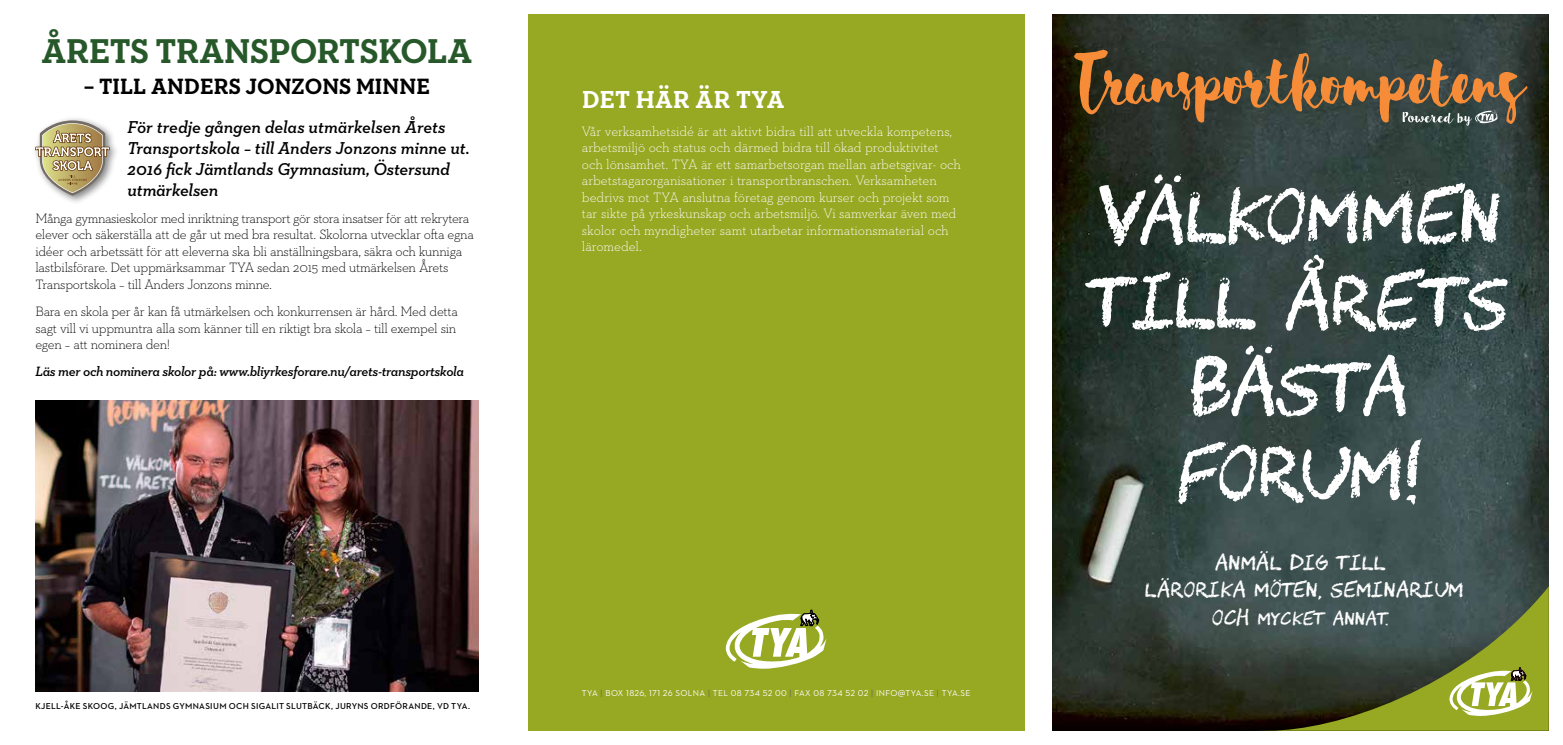
<style>
.page{position:relative;width:1563px;height:745px;background:#fff}
.page>*{position:absolute;margin:0;border:0;box-sizing:border-box;transform-origin:0 0}
.t1{font:71.25px/85.5px "CHAWP";letter-spacing:-.01em;color:#fff;text-align:center}
.t2{font:700 35px "Neutraface Slab Text";letter-spacing:-.01em;color:#27582a}
.t3{font:700 25px "Neutraface Slab Text";letter-spacing:.01em;color:#fff}
.t4{font:700 22.5px "Neutraface Slab Text";color:#000}
.t5{font:20px/27.5px "CHAWP";letter-spacing:.02em;color:#fff;text-align:center}
.t6{font:italic 600 17.5px/21px "Neutraface Slab Text";letter-spacing:-.005em;color:#000}
.t7{font:17.5px "CHAWP";letter-spacing:.02em;color:#fff}
.t8{font:300 13.75px/16.5px "Neutraface Slab Text";letter-spacing:-.025em;color:#000}
.t9{font:300 13.75px/16.5px "Neutraface Slab Text";letter-spacing:-.005em;color:#fff}
.t10{font:italic 600 13.75px "Neutraface Slab Text";letter-spacing:-.02em;color:#000}
.t11{font:600 8.75px "Neutraface 2 Text";letter-spacing:.03em;color:#000}
.t12{font:8.75px "Neutraface 2 Text";letter-spacing:.04em;color:#fff}
.s1{color:#666}
.s2{font-size:20px}
</style>
<div class="page">
<div style="left:528px;top:14px;width:496px;height:716px;background:#97a822"></div>
<svg style="left:725px;top:609px;width:101px;height:59px"></svg>
<img style="left:1052px;top:14px;width:496px;height:716px">
<svg style="left:1074px;top:49px;width:453px;height:77px;background:#61513a"></svg>
<svg style="left:1253px;top:586px;width:295px;height:144px;background:#586640"></svg>
<div style="left:30px;top:115px;width:90px;height:90px;background:#000;opacity:.5"></div>
<svg style="left:35px;top:120px;width:75px;height:76px"></svg>
<img style="left:35px;top:400px;width:443px;height:291px">
<h2 class="t2" style="left:42px;top:29px;width:432px">ÅRETS TRANSPORTSKOLA</h2>
<h3 class="t4" style="left:84px;top:71px;width:348px">– TILL ANDERS JONZONS MINNE</h3>
<p class="t6" style="left:128px;top:116px;width:344px">För tredje gången delas utmärkelsen Årets Transportskola – till Anders Jonzons minne ut.<br>2016 fick Jämtlands Gymnasium, Östersund utmärkelsen</p>
<p class="t8" style="left:35px;top:209px;width:440px">Många gymnasieskolor med inriktning transport gör stora insatser för att rekrytera elever och säkerställa att de går ut med bra resultat. Skolorna utvecklar ofta egna idéer och arbetssätt för att eleverna ska bli anställningsbara, säkra och kunniga lastbilsförare. Det uppmärksammar TYA sedan 2015 med utmärkelsen Årets Transportskola – till Anders Jonzons minne.</p>
<p class="t8" style="left:35px;top:303px;width:424px;text-align:justify">Bara en skola per år kan få utmärkelsen och konkurrensen är hård. Med detta sagt vill vi uppmuntra alla som känner till en riktigt bra skola – till exempel sin egen – att nominera den!</p>
<p class="t10" style="left:35px;top:363px;width:430px">Läs mer och nominera skolor på: www.bliyrkesforare.nu/arets-transportskola</p>
<h3 class="t3" style="left:582px;top:84px;width:204px">DET HÄR ÄR TYA</h3>
<p class="t9" style="left:582px;top:122px;width:380px">Vår verksamhetsidé är att aktivt bidra till att utveckla kompetens, arbetsmiljö och status och därmed bidra till ökad produktivitet och lönsamhet. TYA är ett samarbetsorgan mellan arbetsgivar- och arbetstagarorganisationer i transportbranschen. Verksamheten bedrivs mot TYA anslutna företag genom kurser och projekt som tar sikte på yrkeskunskap och arbetsmiljö. Vi samverkar även med skolor och myndigheter samt utarbetar informationsmaterial och läromedel.</p>
<p class="t11" style="left:35px;top:700px;width:436px">KJELL-ÅKE SKOOG, JÄMTLANDS GYMNASIUM OCH SIGALIT SLUTBÄCK, JURYNS ORDFÖRANDE, VD TYA.</p>
<p class="t12" style="left:582px;top:687px;width:390px">TYA <span class="s1">|</span> BOX 1826, 171 26 SOLNA <span class="s1">|</span> TEL 08 734 52 00 <span class="s1">|</span> FAX 08 734 52 02 <span class="s1">|</span> INFO@TYA.SE <span class="s1">|</span> TYA.SE</p>
<h1 class="t1" style="left:1092px;top:171px;width:419px">VÄLKOMMEN<br>TILL ÅRETS<br>BÄSTA<br>FORUM!</h1>
<h3 class="t5" style="left:1145px;top:547px;width:320px">ANMÄL DIG TILL<br>LÄRORIKA MÖTEN, SEMINARIUM</h3>
<p class="t7" style="left:1212px;top:605px;width:178px"><span class="s2">OCH</span> MYCKET ANNAT.</p>
</div>
